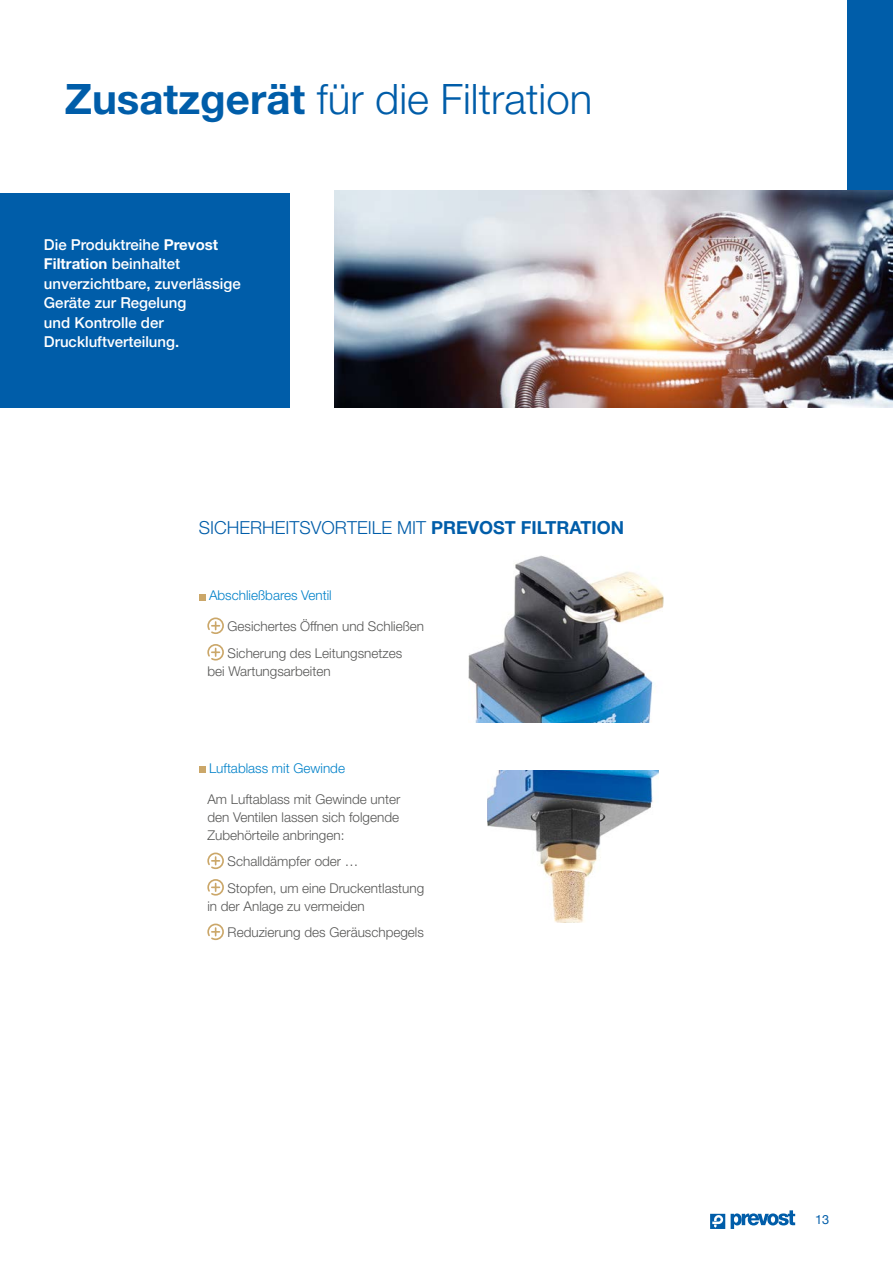
<style>
.page{position:relative;width:893px;height:1263px;background:#fff}
.page>*{position:absolute;margin:0;border:0;box-sizing:border-box;transform-origin:0 0}
.t1{font:300 42px "Helvetica Neue";color:#005da9}
.t2{font:300 18px "Helvetica Neue";color:#005da9}
.t3{font:500 15px/19.5px "Helvetica Neue";color:#fff}
.t4{font:300 13.5px/26.5px "Helvetica Neue";color:#575756}
.t5{font:300 13.5px "Helvetica Neue";color:#0081c9}
.t6{font:12.75px "Helvetica Neue";color:#005da9}
.s1{font-weight:700}
</style>
<div class="page">
<svg style="left:710px;top:1214px;width:15px;height:15px"></svg>
<svg style="left:731px;top:1210px;width:64px;height:19px"></svg>
<div style="left:848px;top:0;width:45px;height:313px;background:#005da9"></div>
<img style="left:335px;top:191px;width:558px;height:216px">
<div style="left:0;top:193px;width:289px;height:214px;background:#005da9"></div>
<svg style="left:199px;top:594px;width:6px;height:6px"></svg>
<svg style="left:207px;top:617px;width:17px;height:17px"></svg>
<svg style="left:207px;top:644px;width:17px;height:17px"></svg>
<div style="left:199px;top:766px;width:6px;height:7px;background:#cba769"></div>
<svg style="left:207px;top:852px;width:17px;height:18px"></svg>
<svg style="left:207px;top:879px;width:17px;height:17px"></svg>
<svg style="left:207px;top:923px;width:17px;height:18px"></svg>
<img style="left:469px;top:556px;width:194px;height:166px">
<img style="left:487px;top:770px;width:172px;height:152px">
<h1 class="t1" style="left:65px;top:73px;width:529px"><span class="s1">Zusatzgerät</span> für die Filtration</h1>
<p class="t3" style="left:44px;top:233px;width:198px">Die Produktreihe <span class="s1">Prevost<br>Filtration</span> beinhaltet unverzichtbare, zuverlässige<br>Geräte zur Regelung<br>und Kontrolle der<br>Druckluftverteilung.</p>
<h2 class="t2" style="left:199px;top:517px;width:427px">SICHERHEITSVORTEILE MIT <span class="s1">PREVOST FILTRATION</span></h2>
<p class="t5" style="left:209px;top:587px;width:124px">Abschließbares Ventil</p>
<p class="t4" style="left:228px;top:613px;width:198px">Gesichertes Öffnen und Schließen<br>Sicherung des Leitungsnetzes</p>
<p class="t4" style="left:207px;top:657px;width:125px">bei Wartungsarbeiten</p>
<p class="t5" style="left:209px;top:760px;width:137px">Luftablass mit Gewinde</p>
<p class="t4" style="left:207px;top:789px;width:195px;line-height:18px;text-align:justify">Am Luftablass mit Gewinde unter den Ventilen lassen sich folgende Zubehörteile anbringen:</p>
<p class="t4" style="left:227px;top:848px;width:198px">Schalldämpfer oder …<br>Stopfen, um eine Druckentlastung</p>
<p class="t4" style="left:228px;top:892px;width:198px;text-indent:-20px">in der Anlage zu vermeiden<br>Reduzierung des Geräuschpegels</p>
<p class="t6" style="left:815px;top:1210px;width:16px">13</p>
</div>
